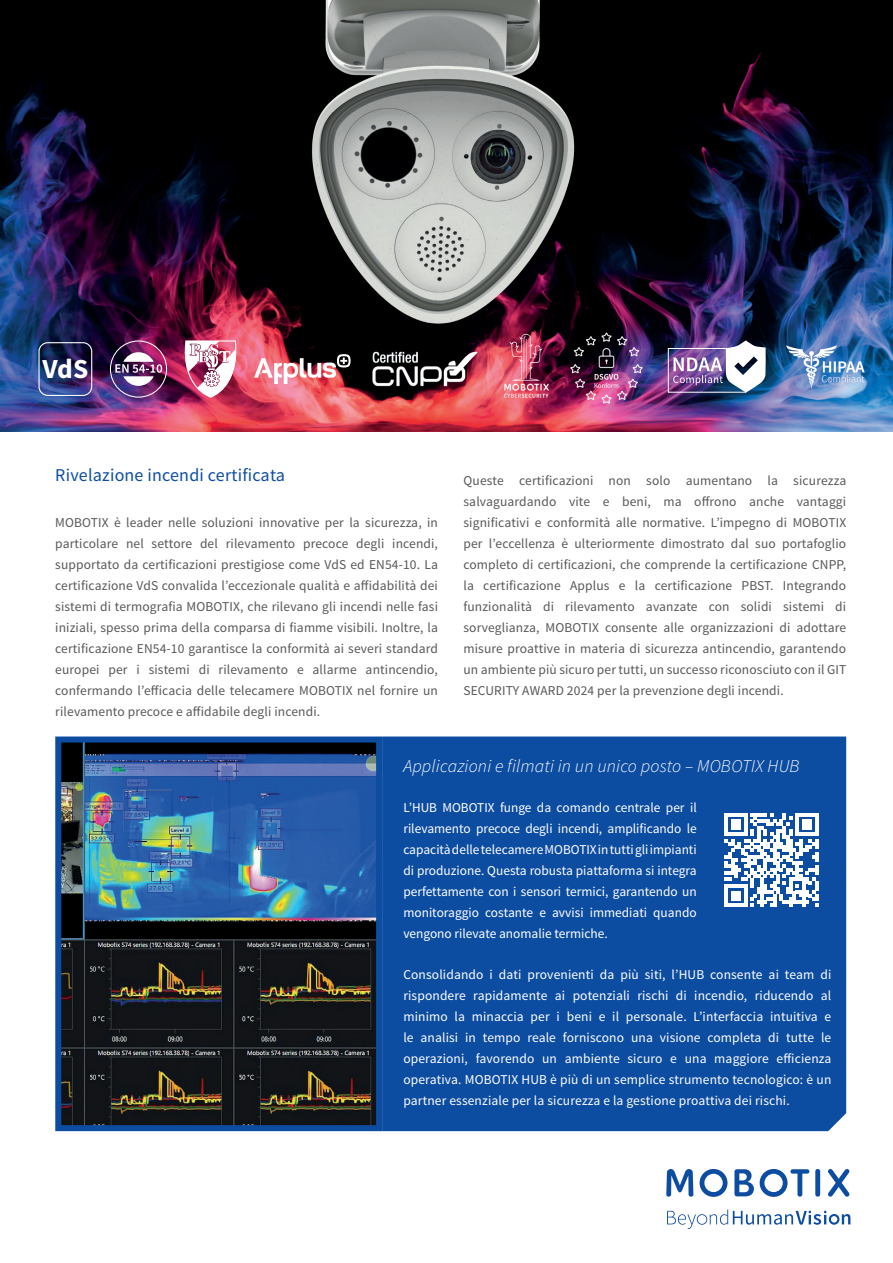
<style>
.page{position:relative;width:893px;height:1263px;background:#fff}
.page>*{position:absolute;margin:0;border:0;box-sizing:border-box;transform-origin:0 0}
.t1{font:700 27.45px "Source Sans Pro";color:#fff}
.t2{font:italic 300 18px "Source Sans Pro";letter-spacing:.01em;color:#fff}
.t3{font:18px "Source Sans Pro";letter-spacing:.01em;color:#0d4da1}
.t4{font:13.5px/21px "Source Sans Pro";letter-spacing:.01em;color:#57585a;text-align:justify}
.t5{font:13.5px/21px "Source Sans Pro";color:#fff;text-align:justify}
</style>
<div class="page">
<svg style="left:666px;top:1169px;width:27px;height:27px"></svg>
<svg style="left:734px;top:1169px;width:20px;height:27px"></svg>
<div style="left:815px;top:1169px;width:5px;height:27px;background:#0d4da1;border-radius:2px"></div>
<svg style="left:828px;top:1169px;width:21px;height:27px"></svg>
<svg style="left:700px;top:1169px;width:27px;height:28px"></svg>
<svg style="left:760px;top:1169px;width:49px;height:28px"></svg>
<svg style="left:667px;top:1209px;width:183px;height:20px"></svg>
<img style="left:62px;top:743px;width:313px;height:381px">
<div style="left:55px;top:736px;width:327px;height:395px;border:6px solid #0d4da1"></div>
<div style="left:382px;top:736px;width:464px;height:395px;background:#0d4da1"></div>
<svg style="left:725px;top:813px;width:93px;height:94px"></svg>
<img style="left:0;top:0;width:893px;height:431px">
<img style="left:46px;top:0;width:822px;height:359px">
<img style="left:368px;top:337px;width:113px;height:64px">
<div style="left:110px;top:340px;width:57px;height:58px;border:1px solid #fff;border-radius:50%"></div>
<svg style="left:115px;top:352px;width:47px;height:34px"></svg>
<div style="left:38px;top:342px;width:54px;height:54px;border:1px solid #fff;border-radius:9px"></div>
<svg style="left:181px;top:340px;width:59px;height:58px"></svg>
<svg style="left:254px;top:354px;width:97px;height:30px"></svg>
<img style="left:668px;top:340px;width:98px;height:53px">
<img style="left:500px;top:328px;width:53px;height:80px">
<img style="left:778px;top:338px;width:104px;height:60px">
<img style="left:558px;top:319px;width:97px;height:97px">
<h1 class="t1" style="left:43px;top:351px;width:47px">VdS</h1>
<h2 class="t3" style="left:55px;top:464px;width:231px">Rivelazione incendi certificata</h2>
<p class="t4" style="left:55px;top:512px;width:384px">MOBOTIX è leader nelle soluzioni innovative per la sicurezza, in particolare nel settore del rilevamento precoce degli incendi, supportato da certificazioni prestigiose come VdS ed EN54-10. La certificazione VdS convalida l’eccezionale qualità e affidabilità dei sistemi di termografia MOBOTIX, che rilevano gli incendi nelle fasi iniziali, spesso prima della comparsa di fiamme visibili. Inoltre, la certificazione EN54-10 garantisce la conformità ai severi standard europei per i sistemi di rilevamento e allarme antincendio, confermando l’efficacia delle telecamere MOBOTIX nel fornire un rilevamento precoce e affidabile degli incendi.</p>
<p class="t4" style="left:463px;top:470px;width:384px">Queste certificazioni non solo aumentano la sicurezza salvaguardando vite e beni, ma offrono anche vantaggi significativi e conformità alle normative. L’impegno di MOBOTIX per l’eccellenza è ulteriormente dimostrato dal suo portafoglio completo di certificazioni, che comprende la certificazione CNPP, la certificazione Applus e la certificazione PBST. Integrando funzionalità di rilevamento avanzate con solidi sistemi di sorveglianza, MOBOTIX consente alle organizzazioni di adottare misure proattive in materia di sicurezza antincendio, garantendo un ambiente più sicuro per tutti, un successo riconosciuto con il GIT SECURITY AWARD 2024 per la prevenzione degli incendi.</p>
<h2 class="t2" style="left:403px;top:755px;width:398px">Applicazioni e filmati in un unico posto – MOBOTIX HUB</h2>
<p class="t5" style="left:403px;top:797px;width:295px">L’HUB MOBOTIX funge da comando centrale per il rilevamento precoce degli incendi, amplificando le capacità delle telecamere MOBOTIX in tutti gli impianti di produzione. Questa robusta piattaforma si integra perfettamente con i sensori termici, garantendo un monitoraggio costante e avvisi immediati quando vengono rilevate anomalie termiche.</p>
<p class="t5" style="left:403px;top:964px;width:429px">Consolidando i dati provenienti da più siti, l’HUB consente ai team di rispondere rapidamente ai potenziali rischi di incendio, riducendo al minimo la minaccia per i beni e il personale. L’interfaccia intuitiva e le analisi in tempo reale forniscono una visione completa di tutte le operazioni, favorendo un ambiente sicuro e una maggiore efficienza operativa. MOBOTIX HUB è più di un semplice strumento tecnologico: è un partner essenziale per la sicurezza e la gestione proattiva dei rischi.</p>
</div>
